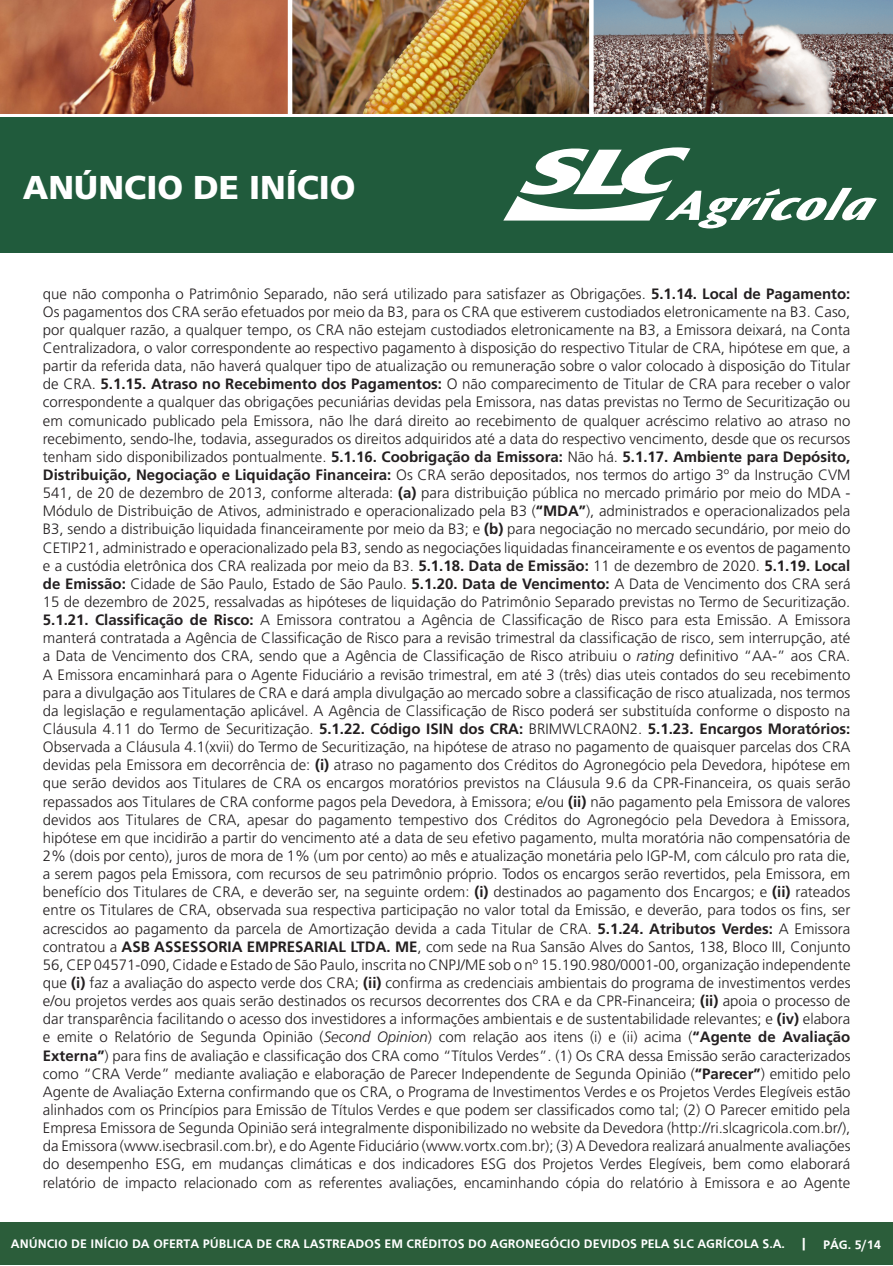
<style>
.page{position:relative;width:893px;height:1266px;background:#fff}
.page>*{position:absolute;margin:0;border:0;box-sizing:border-box;transform-origin:0 0}
.t1{font:33px "Frutiger LT 75 Blk";color:#fff}
.t2{font:300 15px/18.1px "Frutiger";color:#231f20;text-align:justify}
.t3{font:700 12.75px "Frutiger";color:#fff}
.s1{font-family:"Frutiger LT 65 Bd";font-weight:400}
.s2{font-family:"Frutiger LT 46 Lt It";font-weight:400}
.s3{font-size:15px}
</style>
<div class="page">
<div style="left:0;top:1221px;width:893px;height:43px;background:#2b5d3a"></div>
<img style="left:0;top:0;width:288px;height:113px">
<img style="left:292px;top:0;width:297px;height:113px">
<img style="left:594px;top:0;width:299px;height:113px">
<div style="left:0;top:117px;width:893px;height:135px;background:#205b3c"></div>
<svg style="left:503px;top:147px;width:374px;height:81px"></svg>
<h1 class="t1" style="left:23px;top:167px;width:334px">ANÚNCIO DE INÍCIO</h1>
<p class="t2" style="left:43px;top:284px;width:809px">que não componha o Patrimônio Separado, não será utilizado para satisfazer as Obrigações. <span class="s1">5.1.14. Local de Pagamento:<br></span>Os pagamentos dos CRA serão efetuados por meio da B3, para os CRA que estiverem custodiados eletronicamente na B3. Caso, por qualquer razão, a qualquer tempo, os CRA não estejam custodiados eletronicamente na B3, a Emissora deixará, na Conta Centralizadora, o valor correspondente ao respectivo pagamento à disposição do respectivo Titular de CRA, hipótese em que, a partir da referida data, não haverá qualquer tipo de atualização ou remuneração sobre o valor colocado à disposição do Titular de CRA. <span class="s1">5.1.15. Atraso no Recebimento dos Pagamentos:</span> O não comparecimento de Titular de CRA para receber o valor correspondente a qualquer das obrigações pecuniárias devidas pela Emissora, nas datas previstas no Termo de Securitização ou em comunicado publicado pela Emissora, não lhe dará direito ao recebimento de qualquer acréscimo relativo ao atraso no recebimento, sendo-lhe, todavia, assegurados os direitos adquiridos até a data do respectivo vencimento, desde que os recursos tenham sido disponibilizados pontualmente. <span class="s1">5.1.16. Coobrigação da Emissora:</span> Não há. <span class="s1">5.1.17. Ambiente para Depósito, Distribuição, Negociação e Liquidação Financeira:</span> Os CRA serão depositados, nos termos do artigo 3º da Instrução CVM 541, de 20 de dezembro de 2013, conforme alterada: <span class="s1">(a)</span> para distribuição pública no mercado primário por meio do MDA - Módulo de Distribuição de Ativos, administrado e operacionalizado pela B3 (<span class="s1">“MDA”</span>), administrados e operacionalizados pela B3, sendo a distribuição liquidada financeiramente por meio da B3; e <span class="s1">(b)</span> para negociação no mercado secundário, por meio do CETIP21, administrado e operacionalizado pela B3, sendo as negociações liquidadas financeiramente e os eventos de pagamento e a custódia eletrônica dos CRA realizada por meio da B3. <span class="s1">5.1.18. Data de Emissão:</span> 11 de dezembro de 2020. <span class="s1">5.1.19. Local de Emissão:</span> Cidade de São Paulo, Estado de São Paulo. <span class="s1">5.1.20. Data de Vencimento:</span> A Data de Vencimento dos CRA será 15 de dezembro de 2025, ressalvadas as hipóteses de liquidação do Patrimônio Separado previstas no Termo de Securitização.<br><span class="s1">5.1.21. Classificação de Risco:</span> A Emissora contratou a Agência de Classificação de Risco para esta Emissão. A Emissora manterá contratada a Agência de Classificação de Risco para a revisão trimestral da classificação de risco, sem interrupção, até a Data de Vencimento dos CRA, sendo que a Agência de Classificação de Risco atribuiu o <span class="s2">rating</span> definitivo “AA-” aos CRA.<br>A Emissora encaminhará para o Agente Fiduciário a revisão trimestral, em até 3 (três) dias uteis contados do seu recebimento para a divulgação aos Titulares de CRA e dará ampla divulgação ao mercado sobre a classificação de risco atualizada, nos termos da legislação e regulamentação aplicável. A Agência de Classificação de Risco poderá ser substituída conforme o disposto na Cláusula 4.11 do Termo de Securitização. <span class="s1">5.1.22. Código ISIN dos CRA:</span> BRIMWLCRA0N2. <span class="s1">5.1.23. Encargos Moratórios:<br></span>Observada a Cláusula 4.1(xvii) do Termo de Securitização, na hipótese de atraso no pagamento de quaisquer parcelas dos CRA devidas pela Emissora em decorrência de: <span class="s1">(i)</span> atraso no pagamento dos Créditos do Agronegócio pela Devedora, hipótese em que serão devidos aos Titulares de CRA os encargos moratórios previstos na Cláusula 9.6 da CPR-Financeira, os quais serão repassados aos Titulares de CRA conforme pagos pela Devedora, à Emissora; e/ou <span class="s1">(ii)</span> não pagamento pela Emissora de valores devidos aos Titulares de CRA, apesar do pagamento tempestivo dos Créditos do Agronegócio pela Devedora à Emissora, hipótese em que incidirão a partir do vencimento até a data de seu efetivo pagamento, multa moratória não compensatória de 2% (dois por cento), juros de mora de 1% (um por cento) ao mês e atualização monetária pelo IGP-M, com cálculo pro rata die, a serem pagos pela Emissora, com recursos de seu patrimônio próprio. Todos os encargos serão revertidos, pela Emissora, em benefício dos Titulares de CRA, e deverão ser, na seguinte ordem: <span class="s1">(i)</span> destinados ao pagamento dos Encargos; e <span class="s1">(ii)</span> rateados entre os Titulares de CRA, observada sua respectiva participação no valor total da Emissão, e deverão, para todos os fins, ser acrescidos ao pagamento da parcela de Amortização devida a cada Titular de CRA. <span class="s1">5.1.24. Atributos Verdes:</span> A Emissora contratou a <span class="s1">ASB ASSESSORIA EMPRESARIAL LTDA. ME</span>, com sede na Rua Sansão Alves do Santos, 138, Bloco III, Conjunto 56, CEP 04571-090, Cidade e Estado de São Paulo, inscrita no CNPJ/ME sob o nº 15.190.980/0001-00, organização independente que <span class="s1">(i)</span> faz a avaliação do aspecto verde dos CRA; <span class="s1">(ii)</span> confirma as credenciais ambientais do programa de investimentos verdes e/ou projetos verdes aos quais serão destinados os recursos decorrentes dos CRA e da CPR-Financeira; <span class="s1">(ii)</span> apoia o processo de dar transparência facilitando o acesso dos investidores a informações ambientais e de sustentabilidade relevantes; e <span class="s1">(iv)</span> elabora e emite o Relatório de Segunda Opinião (<span class="s2">Second Opinion</span>) com relação aos itens (i) e (ii) acima (<span class="s1">“Agente de Avaliação Externa”</span>) para fins de avaliação e classificação dos CRA como “Títulos Verdes”. (1) Os CRA dessa Emissão serão caracterizados como “CRA Verde” mediante avaliação e elaboração de Parecer Independente de Segunda Opinião (<span class="s1">“Parecer”</span>) emitido pelo Agente de Avaliação Externa confirmando que os CRA, o Programa de Investimentos Verdes e os Projetos Verdes Elegíveis estão alinhados com os Princípios para Emissão de Títulos Verdes e que podem ser classificados como tal; (2) O Parecer emitido pela Empresa Emissora de Segunda Opinião será integralmente disponibilizado no website da Devedora (http://ri.slcagricola.com.br/), da Emissora (www.isecbrasil.com.br), e do Agente Fiduciário (www.vortx.com.br); (3) A Devedora realizará anualmente avaliações do desempenho ESG, em mudanças climáticas e dos indicadores ESG dos Projetos Verdes Elegíveis, bem como elaborará relatório de impacto relacionado com as referentes avaliações, encaminhando cópia do relatório à Emissora e ao Agente</p>
<p class="t3" style="left:11px;top:1236px;width:871px">ANÚNCIO DE INÍCIO DA OFERTA PÚBLICA DE CRA LASTREADOS EM CRÉDITOS DO AGRONEGÓCIO DEVIDOS PELA SLC AGRÍCOLA S.A. <span class="s3">|</span> PÁG. 5/14</p>
</div>
